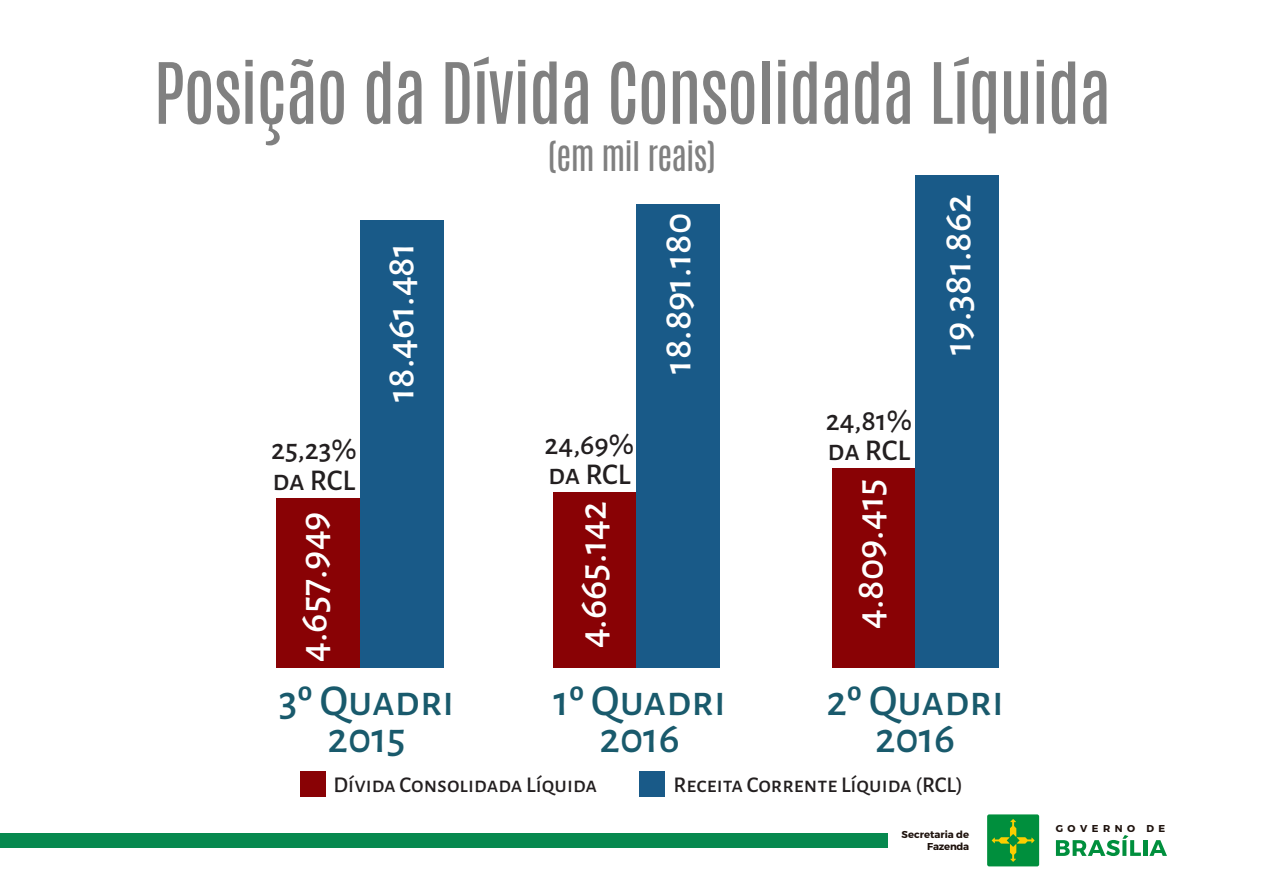
<style>
.page{position:relative;width:1263px;height:893px;background:#fff}
.page>*{position:absolute;margin:0;border:0;box-sizing:border-box;transform-origin:0 0}
.t1{font:71.7px "Antonio";letter-spacing:-.025em;color:#808080}
.t2{font:500 44.1px/37.5px "Alegreya Sans SC";color:#195a6c;text-align:center}
.t3{font:500 40.5px "Alegreya Sans SC";color:#fff}
.t4{font:34.2px "Antonio";letter-spacing:-.025em;color:#808080}
.t5{font:500 30.15px/30.3px "Alegreya Sans SC";color:#231f20}
.t6{font:500 22.5px "Alegreya Sans SC";color:#231f20}
.t7{font:700 10.05px/11.6px "Montserrat";color:#1e120d;text-align:right}
.t8{font:700 10.05px "Montserrat";letter-spacing:.45em;color:#1e120d}
</style>
<div class="page">
<div style="left:0;top:833px;width:888px;height:15px;background:#07894f"></div>
<div style="left:987px;top:814px;width:52px;height:52px;background:#008f3d;border-radius:2px"></div>
<svg style="left:992px;top:819px;width:42px;height:43px"></svg>
<svg style="left:1056px;top:835px;width:85px;height:21px"></svg>
<hr style="left:1143px;top:840px;width:4px;height:16px;background:#008f3d">
<svg style="left:1149px;top:840px;width:18px;height:16px"></svg>
<div style="left:300px;top:771px;width:26px;height:26px;background:#890205"></div>
<div style="left:640px;top:771px;width:25px;height:26px;background:#195a88"></div>
<div style="left:277px;top:498px;width:83px;height:170px;background:#890205"></div>
<div style="left:360px;top:221px;width:84px;height:447px;background:#195a88"></div>
<div style="left:553px;top:492px;width:83px;height:176px;background:#890205"></div>
<div style="left:636px;top:204px;width:84px;height:464px;background:#195a88"></div>
<div style="left:832px;top:468px;width:83px;height:200px;background:#890205"></div>
<div style="left:915px;top:175px;width:84px;height:493px;background:#195a88"></div>
<h1 class="t1" style="left:154px;top:40px;width:959px">Posição da Dívida Consolidada Líquida</h1>
<p class="t4" style="left:548px;top:132px;width:169px">(em mil reais)</p>
<p class="t5" style="left:271px;top:433px;width:87px">25,23% da RCL</p>
<p class="t3" style="left:285px;top:662px;width:152px;rotate:-90deg">4.657.949</p>
<p class="t3" style="left:372px;top:402px;width:161px;rotate:-90deg">18.461.481</p>
<p class="t5" style="left:545px;top:427px;width:91px">24,69% da RCL</p>
<p class="t3" style="left:564px;top:648px;width:149px;rotate:-90deg">4.665.142</p>
<p class="t3" style="left:649px;top:374px;width:162px;rotate:-90deg">18.891.180</p>
<p class="t5" style="left:826px;top:403px;width:88px">24,81% da RCL</p>
<p class="t3" style="left:841px;top:629px;width:152px;rotate:-90deg">4.809.415</p>
<p class="t3" style="left:929px;top:355px;width:162px;rotate:-90deg">19.381.862</p>
<p class="t2" style="left:279px;top:679px;width:177px">3º Quadri<br>2015</p>
<p class="t2" style="left:826px;top:679px;width:179px">2º Quadri<br>2016</p>
<p class="t6" style="left:334px;top:769px;width:265px">Dívida Consolidada Líquida</p>
<p class="t6" style="left:673px;top:769px;width:291px">Receita Corrente Líquida (RCL)</p>
<p class="t2" style="left:553px;top:679px;width:174px">1º Quadri<br>2016</p>
<p class="t7" style="left:902px;top:829px;width:69px">Secretaria de<br>Fazenda</p>
<p class="t8" style="left:1056px;top:822px;width:111px">GOVERNO DE</p>
</div>
